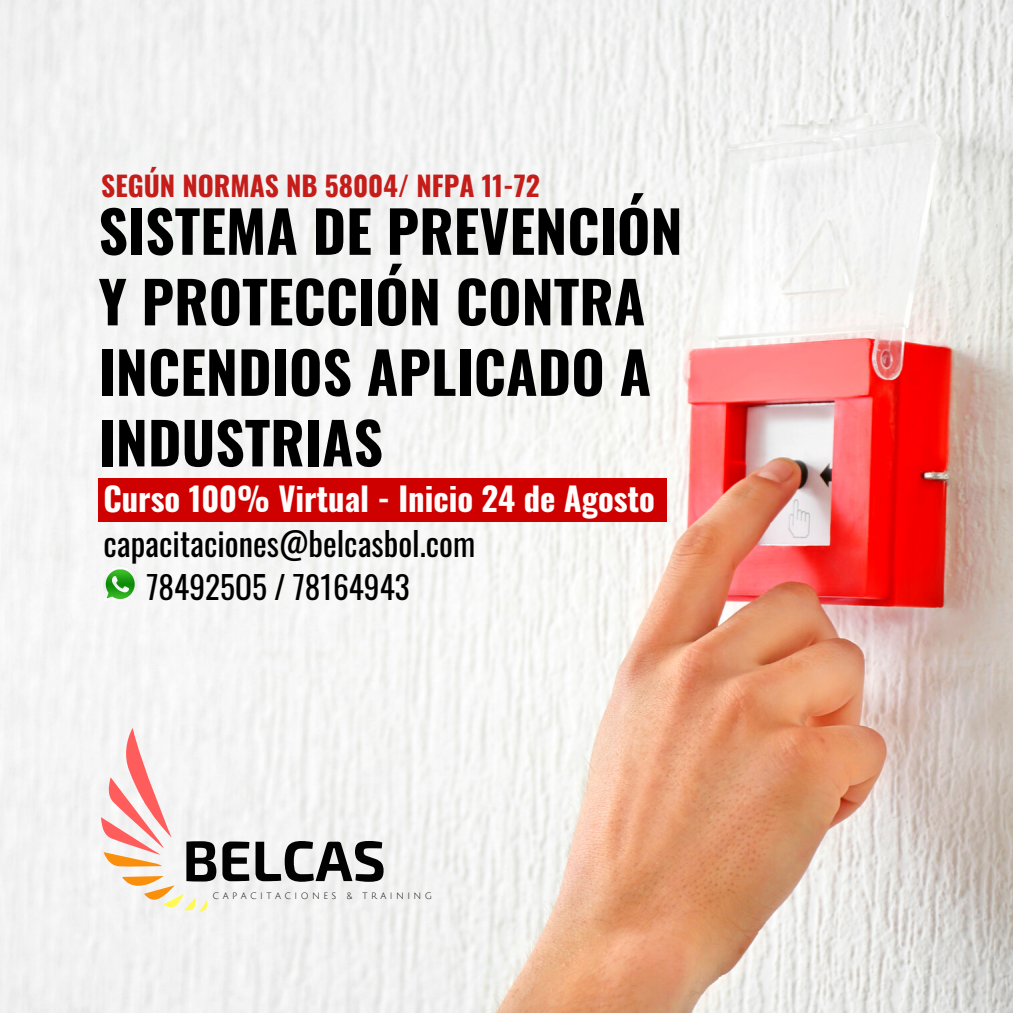
<style>
.page{position:relative;width:1013px;height:1013px;background:#fff}
.page>*{position:absolute;margin:0;border:0;box-sizing:border-box;transform-origin:0 0}
.t1{font:700 57.38px/70.5px "Oswald";color:#000}
.t2{font:700 57px "Exo 2";color:#020203}
.t3{font:700 32.62px "Oswald";color:#fffefd}
.t4{font:32.62px "Oswald";color:#000}
.t5{font:31.38px "Oswald";color:#000}
.t6{font:700 27.5px "Oswald";color:#c51d1a}
.t7{font:9px "Julius Sans One";letter-spacing:.38em;color:#000}
</style>
<div class="page">
<img style="left:0;top:0;width:1012px;height:1012px">
<svg style="left:101px;top:728px;width:71px;height:138px"></svg>
<svg style="left:122px;top:876px;width:85px;height:36px"></svg>
<div style="left:98px;top:478px;width:569px;height:43px;background:#ce0000"></div>
<img style="left:101px;top:566px;width:38px;height:37px">
<p class="t6" style="left:101px;top:164px;width:440px">SEGÚN NORMAS NB 58004/ NFPA 11-72</p>
<p class="t1" style="left:98px;top:194px;width:585px">SISTEMA DE PREVENCIÓN<br>Y PROTECCIÓN CONTRA<br>INCENDIOS APLICADO A<br>INDUSTRIAS</p>
<p class="t3" style="left:103px;top:472px;width:553px">Curso 100% Virtual - Inicio 24 de Agosto</p>
<p class="t4" style="left:103px;top:517px;width:373px">capacitaciones@belcasbol.com</p>
<p class="t5" style="left:146px;top:562px;width:265px">784925O5 / 78164943</p>
<p class="t2" style="left:182px;top:823px;width:205px">BELCAS</p>
<p class="t7" style="left:213px;top:890px;width:221px">CAPACITACIONES &amp; TRAINING</p>
</div>
